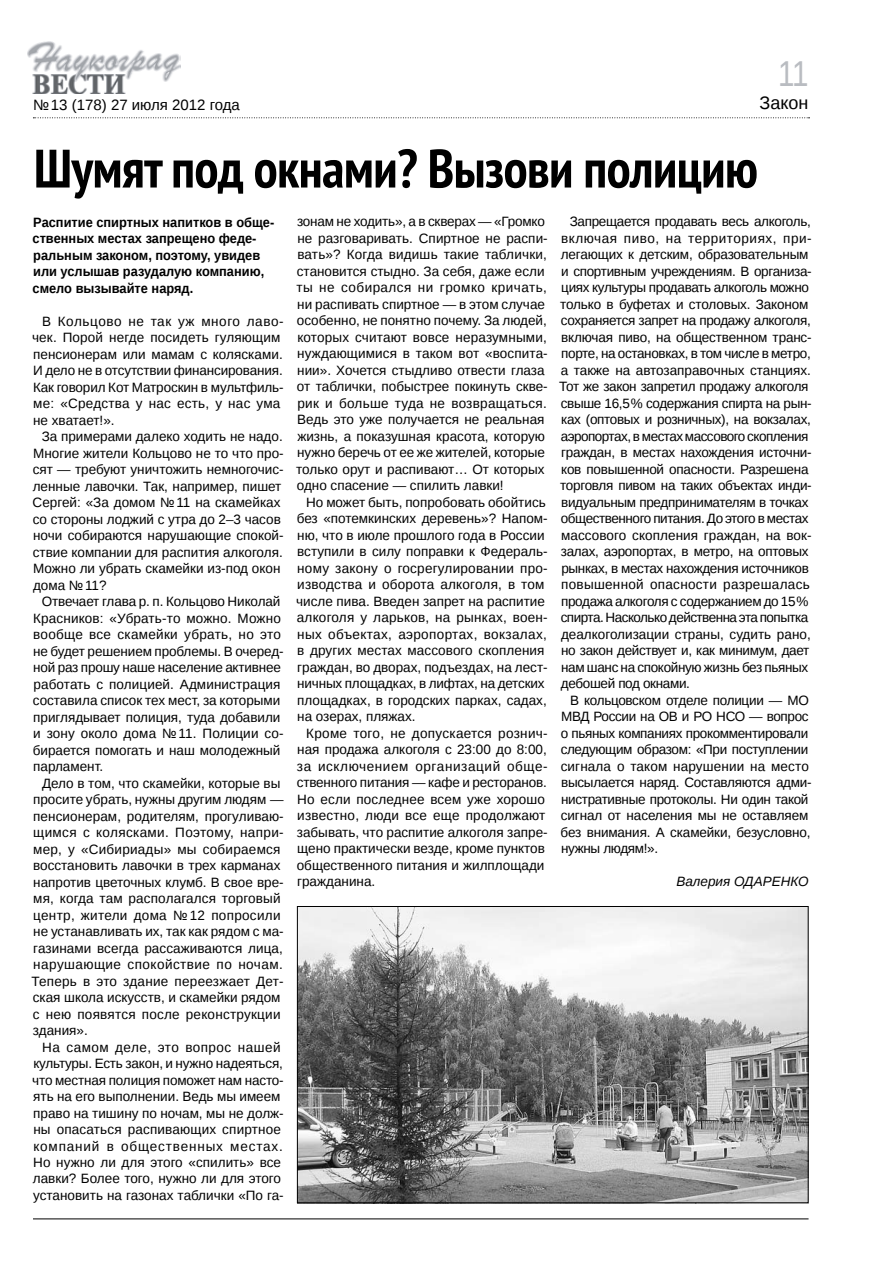
<style>
.page{position:relative;width:893px;height:1263px;background:#fff}
.page>*{position:absolute;margin:0;border:0;box-sizing:border-box;transform-origin:0 0}
.t1{font:700 condensed 54px "PT Sans";letter-spacing:-.01em;color:#000}
.t2{font:36px "Liberation Sans Narrow";color:#b9bcc1}
.t3{font:18px "Liberation Sans";color:#000}
.t4{font:15px "Liberation Sans";color:#000}
.t5{font:13.5px/16.5px "Liberation Sans";color:#000}
.t6{font:13.5px/16.5px "Liberation Sans";letter-spacing:-.025em;color:#000}
.t7{font:700 13.5px/16.5px "Liberation Sans";color:#000;scale:.95 1}
.t8{font:italic 13.5px "Liberation Sans";color:#000}
</style>
<div class="page">
<hr style="left:33px;top:1218px;width:775px;height:1px;background:#000">
<img style="left:28px;top:42px;width:153px;height:51px">
<svg style="left:33px;top:117px;width:776px;height:1px"></svg>
<img style="left:299px;top:908px;width:507px;height:293px">
<div style="left:297px;top:906px;width:511px;height:297px;border:1px solid #000"></div>
<p class="t4" style="left:33px;top:96px;width:208px">№ 13 (178) 27 июля 2012 года</p>
<h2 class="t2" style="left:778px;top:53px;width:32px">11</h2>
<h3 class="t3" style="left:760px;top:93px;width:50px">Закон</h3>
<h1 class="t1" style="left:34px;top:133px;width:726px">Шумят под окнами? Вызови полицию</h1>
<p class="t7" style="left:33px;top:213px;width:256px">Распитие спиртных напитков в обще&shy;ственных местах запрещено феде&shy;ральным законом, поэтому, увидев или услышав разудалую компанию, смело вызывайте наряд.</p>
<p class="t5" style="left:32px;top:313px;width:253px;text-indent:10px">В Кольцово не так уж много лаво&shy;чек. Порой негде посидеть гуляющим пенсионерам или мамам с колясками.<br>И дело не в отсутствии финансирования.<br>Как говорил Кот Матроскин в мультфиль&shy;ме: «Средства у нас есть, у нас ума не хватает!».</p>
<p class="t5" style="left:33px;top:429px;width:253px;text-indent:9px">За примерами далеко ходить не надо.<br>Многие жители Кольцово не то что про&shy;сят — требуют уничтожить немногочис&shy;ленные лавочки. Так, например, пишет Сергей: «За домом № 11 на скамейках со стороны лоджий с утра до 2–3 часов ночи собираются нарушающие спокой&shy;ствие компании для распития алкоголя.<br>Можно ли убрать скамейки из-под окон дома № 11?</p>
<p class="t5" style="left:33px;top:594px;width:252px;text-indent:9px">Отвечает глава р. п. Кольцово Николай Красников: «Убрать-то можно. Можно вообще все скамейки убрать, но это не будет решением проблемы. В очеред&shy;ной раз прошу наше население активнее работать с полицией. Администрация составила список тех мест, за которыми приглядывает полиция, туда добавили и зону около дома № 11. Полиции со&shy;бирается помогать и наш молодежный парламент.</p>
<p class="t5" style="left:31px;top:775px;width:254px;text-indent:11px">Дело в том, что скамейки, которые вы просите убрать, нужны другим людям — пенсионерам, родителям, прогуливаю&shy;щимся с колясками. Поэтому, напри&shy;мер, у «Сибириады» мы собираемся восстановить лавочки в трех карманах напротив цветочных клумб. В свое вре&shy;мя, когда там располагался торговый центр, жители дома № 12 попросили не устанавливать их, так как рядом с ма&shy;газинами всегда рассаживаются лица, нарушающие спокойствие по ночам.<br>Теперь в это здание переезжает Дет&shy;ская школа искусств, и скамейки рядом с нею появятся после реконструкции здания».</p>
<p class="t5" style="left:32px;top:1039px;width:253px;text-align:center">На самом деле, это вопрос нашей культуры. Есть закон, и нужно надеяться, что местная полиция поможет нам насто&shy;ять на его выполнении. Ведь мы имеем право на тишину по ночам, мы не долж&shy;ны опасаться распивающих спиртное компаний в общественных местах.<br>Но нужно ли для этого «спилить» все лавки? Более того, нужно ли для этого установить на газонах таблички «По га-</p>
<p class="t6" style="left:559px;top:214px;width:254px;text-indent:11px">Запрещается продавать весь алкоголь, включая пиво, на территориях, при&shy;легающих к детским, образовательным и спортивным учреждениям. В организа&shy;циях культуры продавать алкоголь можно только в буфетах и столовых. Законом сохраняется запрет на продажу алкоголя, включая пиво, на общественном транс&shy;порте, на остановках, в том числе в метро, а также на автозаправочных станциях.<br>Тот же закон запретил продажу алкоголя свыше 16,5 % содержания спирта на рын&shy;ках (оптовых и розничных), на вокзалах, аэропортах, в местах массового скопления граждан, в местах нахождения источни&shy;ков повышенной опасности. Разрешена торговля пивом на таких объектах инди&shy;видуальным предпринимателям в точках общественного питания. До этого в местах массового скопления граждан, на вок&shy;залах, аэропортах, в метро, на оптовых рынках, в местах нахождения источников повышенной опасности разрешалась продажа алкоголя с содержанием до 15 % спирта. Насколько действенна эта попытка деалкоголизации страны, судить рано, но закон действует и, как минимум, дает нам шанс на спокойную жизнь без пьяных дебошей под окнами.</p>
<p class="t6" style="left:561px;top:692px;width:252px;text-indent:9px">В кольцовском отделе полиции — МО МВД России на ОВ и РО НСО — вопрос о пьяных компаниях прокомментировали следующим образом: «При поступлении сигнала о таком нарушении на место высылается наряд. Составляются адми&shy;нистративные протоколы. Ни один такой сигнал от населения мы не оставляем без внимания. А скамейки, безусловно, нужны людям!».</p>
<p class="t8" style="left:677px;top:872px;width:134px">Валерия ОДАРЕНКО</p>
<p class="t5" style="left:296px;top:214px;width:253px">зонам не ходить», а в скверах — «Громко не разговаривать. Спиртное не распи&shy;вать»? Когда видишь такие таблички, становится стыдно. За себя, даже если ты не собирался ни громко кричать, ни распивать спиртное — в этом случае особенно, не понятно почему. За людей, которых считают вовсе неразумными, нуждающимися в таком вот «воспита&shy;нии». Хочется стыдливо отвести глаза от таблички, побыстрее покинуть скве&shy;рик и больше туда не возвращаться.<br>Ведь это уже получается не реальная жизнь, а показушная красота, которую нужно беречь от ее же жителей, которые только орут и распивают… От которых одно спасение — спилить лавки!</p>
<p class="t5" style="left:296px;top:494px;width:253px;text-indent:10px">Но может быть, попробовать обойтись без «потемкинских деревень»? Напом&shy;ню, что в июле прошлого года в России вступили в силу поправки к Федераль&shy;ному закону о госрегулировании про&shy;изводства и оборота алкоголя, в том числе пива. Введен запрет на распитие алкоголя у ларьков, на рынках, воен&shy;ных объектах, аэропортах, вокзалах, в других местах массового скопления граждан, во дворах, подъездах, на лест&shy;ничных площадках, в лифтах, на детских площадках, в городских парках, садах, на озерах, пляжах.</p>
<p class="t5" style="left:297px;top:725px;width:252px;text-indent:9px">Кроме того, не допускается рознич&shy;ная продажа алкоголя с 23:00 до 8:00, за исключением организаций обще&shy;ственного питания — кафе и ресторанов.<br>Но если последнее всем уже хорошо известно, люди все еще продолжают забывать, что распитие алкоголя запре&shy;щено практически везде, кроме пунктов общественного питания и жилплощади гражданина.</p>
</div>
